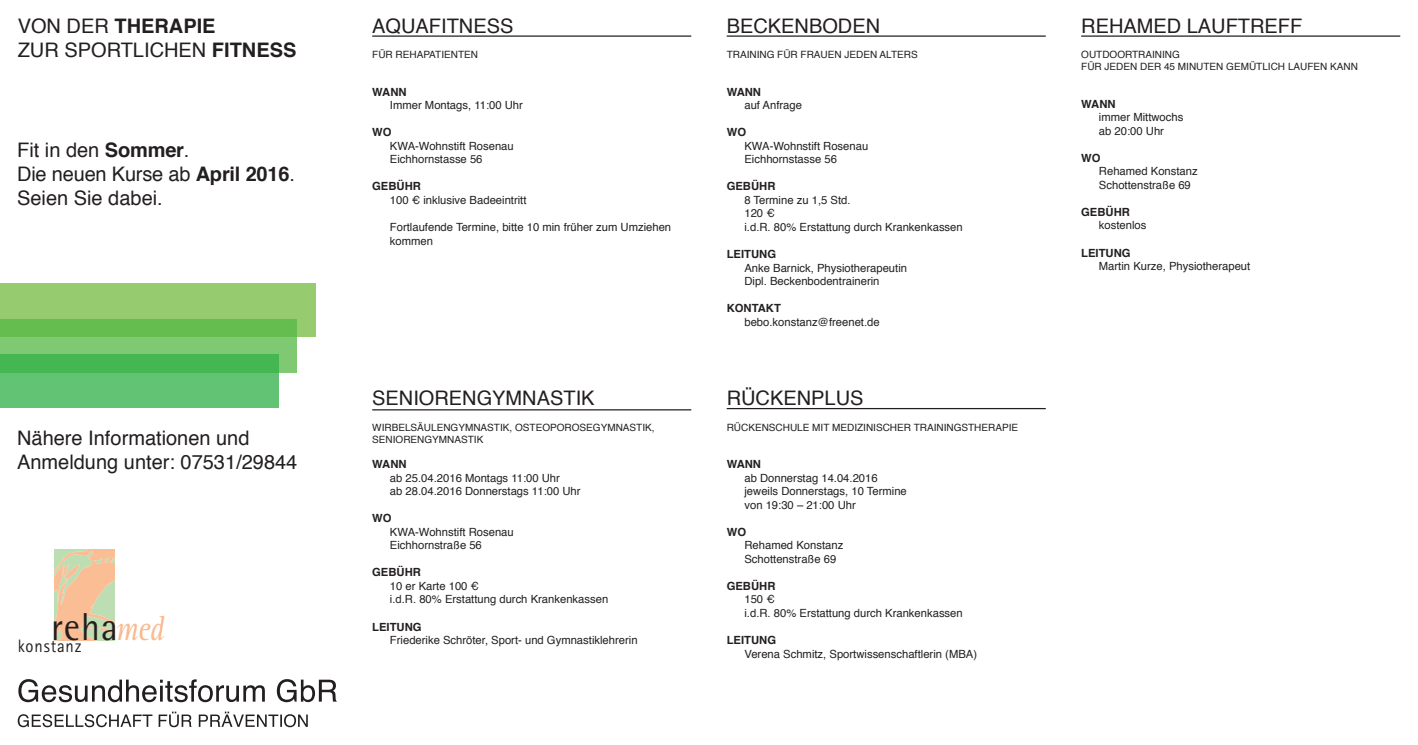
<style>
.page{position:relative;width:1418px;height:745px;background:#fff}
.page>*{position:absolute;margin:0;border:0;box-sizing:border-box;transform-origin:0 0}
.t1{font:39px "Rotis Semi Sans";color:#231f20;scale:.93 1}
.t2{font:20px/24px "Helvetica";color:#231f20}
.t3{font:700 20px "Helvetica";color:#231f20}
.t4{font:18px "Rotis Sans Serif";letter-spacing:.05em;color:#231f20;scale:.93 1}
.t5{font:11.25px/13.5px "Helvetica";color:#231f20}
.t6{font:700 11.25px "Helvetica";color:#231f20}
.t7{font:10px/12px "Helvetica";color:#231f20}
.s1{font-weight:700}
.s2{font-family:"Rotis Serif";font-style:italic;font-size:34.88px;color:#faba8f}
</style>
<div class="page">
<div style="left:0;top:283px;width:315px;height:54px;background:#96cc6f"></div>
<svg style="left:0;top:319px;width:297px;height:53px;background:#72c260"></svg>
<svg style="left:0;top:354px;width:279px;height:53px;background:#57be68"></svg>
<hr style="left:372px;top:35px;width:319px;height:2px;background:#231f20">
<hr style="left:1081px;top:35px;width:319px;height:2px;background:#231f20">
<hr style="left:726px;top:35px;width:319px;height:2px;background:#231f20">
<svg style="left:18px;top:711px;width:290px;height:15px"></svg>
<svg style="left:18px;top:679px;width:319px;height:22px"></svg>
<img style="left:54px;top:549px;width:61px;height:91px">
<hr style="left:372px;top:409px;width:319px;height:1px;background:#231f20">
<hr style="left:726px;top:407px;width:319px;height:2px;background:#231f20">
<h2 class="t2" style="left:18px;top:14px;width:199px">Von der <span class="s1">THERAPIE </span>zur sportli</h2>
<h2 class="t2" style="left:150px;top:38px;width:29px">chen</h2>
<h2 class="t3" style="left:212px;top:34px;width:86px">FITNESS</h2>
<h2 class="t2" style="left:17px;top:138px;width:279px">Fit in den <span class="s1">SOMMER</span>.<br>Die neuen Kurse ab <span class="s1">APRIL 2016</span>.<br>Seien Sie dabei.</h2>
<h2 class="t2" style="left:17px;top:426px;width:282px">Nähere Informationen und<br>Anmeldung unter: 07531/29844</h2>
<h1 class="t1" style="left:51px;top:603px;width:123px">reha<span class="s2">med</span></h1>
<h3 class="t4" style="left:18px;top:635px;width:70px">konstanz</h3>
<h2 class="t2" style="left:372px;top:14px;width:143px">AquaFITNESS</h2>
<p class="t7" style="left:372px;top:49px;width:107px">FÜR REHAPATIENTEN</p>
<p class="t6" style="left:372px;top:83px;width:36px">WANN</p>
<p class="t5" style="left:390px;top:99px;width:134px">Immer Montags, 11:00 U hr</p>
<p class="t6" style="left:372px;top:123px;width:21px">WO</p>
<p class="t5" style="left:390px;top:139px;width:125px">KWA-Wohnstift Rosenau<br>Eichhornstasse 56</p>
<p class="t6" style="left:372px;top:177px;width:50px">GEBÜHR</p>
<p class="t5" style="left:390px;top:193px;width:138px">100 € inklusive Badeeintritt</p>
<p class="t5" style="left:390px;top:220px;width:283px">Fortlaufende Termine, bitte 10 min früher zum U mziehen kommen</p>
<h2 class="t2" style="left:372px;top:386px;width:27px">Senioren</h2>
<h2 class="t2" style="left:476px;top:386px;width:43px">gymnastik</h2>
<p class="t7" style="left:372px;top:421px;width:17px">Wirbels</p>
<p class="t7" style="left:417px;top:421px;width:21px">äulen</p>
<p class="t7" style="left:450px;top:421px;width:22px">gymnastik</p>
<p class="t7" style="left:509px;top:421px;width:22px">, Osteoporose</p>
<p class="t7" style="left:593px;top:421px;width:22px">gymnastik</p>
<p class="t7" style="left:652px;top:421px;width:4px">,</p>
<p class="t7" style="left:372px;top:433px;width:14px">Senioren</p>
<p class="t7" style="left:424px;top:433px;width:22px">gymnastik</p>
<p class="t6" style="left:372px;top:455px;width:19px">WANN</p>
<p class="t5" style="left:390px;top:471px;width:192px">ab 25.04.2016 Montags 11:00 U hr<br>ab 28.04.2016 Donnerstags 11:00 U hr</p>
<p class="t6" style="left:372px;top:509px;width:21px">WO</p>
<p class="t5" style="left:390px;top:525px;width:125px">KWA-Wohnstift Rosenau<br>Eichhornstraße 56</p>
<p class="t6" style="left:372px;top:563px;width:50px">GEBÜHR</p>
<p class="t5" style="left:390px;top:579px;width:220px">10 er Karte 100 €<br>i.d.R. 80% Erstattung durch Krankenkassen</p>
<p class="t6" style="left:372px;top:617px;width:50px">LEITUNG</p>
<p class="t5" style="left:390px;top:633px;width:249px">Friederike Schröter, Sport- und Gymnastiklehrerin</p>
<h2 class="t2" style="left:726px;top:14px;width:155px">BECKENBODEN</h2>
<p class="t7" style="left:726px;top:49px;width:7px">trainin</p>
<p class="t7" style="left:766px;top:49px;width:18px">g für</p>
<p class="t7" style="left:800px;top:49px;width:8px">fra</p>
<p class="t7" style="left:820px;top:49px;width:67px">uen jeden alters</p>
<p class="t6" style="left:726px;top:83px;width:19px">WANN</p>
<p class="t5" style="left:744px;top:99px;width:59px">auf Anfrage</p>
<p class="t6" style="left:726px;top:123px;width:21px">WO</p>
<p class="t5" style="left:744px;top:139px;width:125px">KWA-Wohnstift Rosenau<br>Eichhornstasse 56</p>
<p class="t6" style="left:726px;top:177px;width:50px">GEBÜHR</p>
<p class="t5" style="left:744px;top:193px;width:220px">8 Termine zu 1,5 Std.<br>120 €<br>i.d.R. 80% Erstattung durch Krankenkassen</p>
<p class="t6" style="left:726px;top:245px;width:50px">LEITUNG</p>
<p class="t5" style="left:726px;top:261px;width:182px;text-indent:18px">Anke Barnick, Physiotherapeutin<br>Dipl. Beckenbodentrainerin</p>
<p class="t6" style="left:726px;top:299px;width:25px">KONTA</p>
<p class="t6" style="left:766px;top:299px;width:16px">KT</p>
<p class="t5" style="left:744px;top:315px;width:137px">bebo.konstanz@freenet.de</p>
<h2 class="t2" style="left:726px;top:386px;width:135px">RÜCKENplus</h2>
<p class="t7" style="left:726px;top:421px;width:30px">Rückens</p>
<p class="t7" style="left:775px;top:421px;width:44px">chule mit</p>
<p class="t7" style="left:832px;top:421px;width:37px">medizinis</p>
<p class="t7" style="left:882px;top:421px;width:15px">cher</p>
<p class="t7" style="left:913px;top:421px;width:7px">trainin</p>
<p class="t7" style="left:953px;top:421px;width:15px">gstherapie</p>
<p class="t6" style="left:726px;top:455px;width:19px">WANN</p>
<p class="t5" style="left:744px;top:471px;width:164px">ab Donnerstag 14.04.2016 jeweils Donnerstags, 10 Termine von 19:30 – 21:00 Uhr</p>
<p class="t6" style="left:726px;top:522px;width:21px">WO</p>
<p class="t5" style="left:744px;top:538px;width:100px">Rehamed Konstanz<br>Schottenstraße 69</p>
<p class="t6" style="left:726px;top:576px;width:50px">GEBÜHR</p>
<p class="t5" style="left:744px;top:592px;width:220px">150 €<br>i.d.R. 80% Erstattung durch Krankenkassen</p>
<p class="t6" style="left:726px;top:630px;width:50px">LEITUNG</p>
<p class="t5" style="left:744px;top:646px;width:234px">Verena Schmitz, Sportwissenschaftlerin (MBA)</p>
<h2 class="t2" style="left:1081px;top:14px;width:30px">Rehame</h2>
<h2 class="t2" style="left:1166px;top:14px;width:73px">d Lauftreff</h2>
<p class="t7" style="left:1081px;top:49px;width:36px">Outdoortrainin</p>
<p class="t7" style="left:1081px;top:49px;width:104px;text-indent:91px">g<br>FÜR jeden der 45 min</p>
<p class="t7" style="left:1196px;top:61px;width:15px">uten</p>
<p class="t7" style="left:1226px;top:61px;width:15px">gemütli</p>
<p class="t7" style="left:1270px;top:61px;width:44px">ch laufen</p>
<p class="t7" style="left:1330px;top:61px;width:8px">kann</p>
<p class="t6" style="left:1081px;top:95px;width:19px">WANN</p>
<p class="t5" style="left:1098px;top:111px;width:86px">immer Mittwochs ab 20:00 U hr</p>
<p class="t6" style="left:1081px;top:149px;width:21px">WO</p>
<p class="t5" style="left:1098px;top:165px;width:100px">Rehamed Konstanz<br>Schottenstraße 69</p>
<p class="t6" style="left:1081px;top:203px;width:50px">GEBÜHR</p>
<p class="t5" style="left:1098px;top:219px;width:49px">kostenlos</p>
<p class="t6" style="left:1081px;top:243px;width:50px">LEITUNG</p>
<p class="t5" style="left:1098px;top:259px;width:153px">Martin Kurze, Physiotherapeut</p>
</div>
